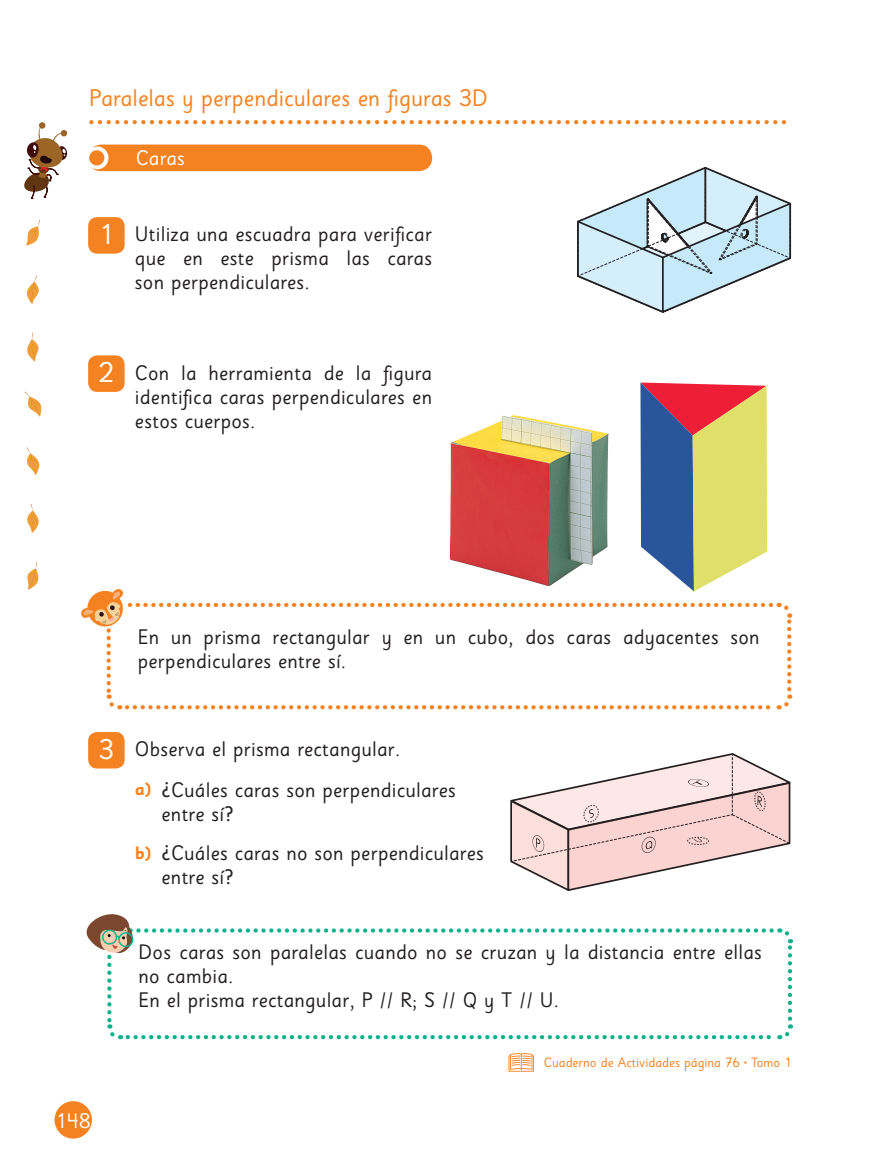
<style>
.page{position:relative;width:893px;height:1170px;background:#fff}
.page>*{position:absolute;margin:0;border:0;box-sizing:border-box;transform-origin:0 0}
.Número_cuadrado{font:28.5px "Sassoon Sans Std";color:#fff}
.t1{font:24px "Sassoon Sans Std";color:#f58220}
.TEXTO{font:21px/24px "Sassoon Sans Std";letter-spacing:.01em;color:#231f20}
.t2{font:21px "Sassoon Sans Std";letter-spacing:.005em;color:#fff}
.t3{font:700 18px "Sassoon Sans Std";color:#f58220}
.t4{font:13.5px "Sassoon Sans Std";color:#f58220}
</style>
<div class="page">
<div style="left:55px;top:1100px;width:37px;height:38px;background:#f58220;border-radius:50%"></div>
<svg style="left:91px;top:120px;width:695px;height:4px"></svg>
<div style="left:88px;top:217px;width:37px;height:36px;background:#f58220;border-radius:9px"></div>
<div style="left:92px;top:144px;width:340px;height:27px;background:#f58220"></div>
<div style="left:89px;top:150px;width:15px;height:15px;background:#f58220;border-radius:50%"></div>
<div style="left:88px;top:355px;width:37px;height:37px;background:#f58220;border-radius:9px"></div>
<div style="left:88px;top:731px;width:37px;height:37px;background:#f58220;border-radius:9px"></div>
<svg style="left:577px;top:167px;width:215px;height:146px"></svg>
<svg style="left:510px;top:753px;width:281px;height:138px"></svg>
<svg style="left:26px;top:219px;width:14px;height:26px"></svg>
<svg style="left:24px;top:391px;width:17px;height:25px"></svg>
<svg style="left:26px;top:447px;width:13px;height:28px"></svg>
<svg style="left:27px;top:504px;width:12px;height:29px"></svg>
<svg style="left:27px;top:561px;width:12px;height:28px"></svg>
<svg style="left:27px;top:275px;width:12px;height:29px"></svg>
<svg style="left:27px;top:332px;width:12px;height:29px"></svg>
<div style="left:39px;top:122px;width:6px;height:7px;background:#9b6527;border-radius:50%"></div>
<svg style="left:24px;top:130px;width:44px;height:69px"></svg>
<svg style="left:86px;top:914px;width:707px;height:126px"></svg>
<svg style="left:81px;top:382px;width:712px;height:328px"></svg>
<svg style="left:508px;top:1053px;width:26px;height:18px"></svg>
<p class="t1" style="left:89px;top:83px;width:400px">Paralelas y perpendiculares en figuras 3D</p>
<p class="Número_cuadrado" style="left:99px;top:217px;width:17px">1</p>
<p class="t2" style="left:136px;top:145px;width:51px">Caras</p>
<p class="TEXTO" style="left:135px;top:222px;width:299px;text-align:justify">Utiliza una escuadra para verificar que en este prisma las caras son perpendiculares.</p>
<p class="Número_cuadrado" style="left:99px;top:355px;width:17px">2</p>
<p class="TEXTO" style="left:135px;top:361px;width:299px;text-align:justify">Con la herramienta de la figura identifica caras perpendiculares en estos cuerpos.</p>
<p class="TEXTO" style="left:138px;top:625px;width:623px">En un prisma rectangular y en un cubo, dos caras adyacentes son perpendiculares entre sí.</p>
<p class="Número_cuadrado" style="left:99px;top:732px;width:17px">3</p>
<p class="TEXTO" style="left:135px;top:737px;width:267px">Observa el prisma rectangular.</p>
<p class="TEXTO" style="left:161px;top:777px;width:296px">¿Cuáles caras son perpendiculares entre sí?</p>
<p class="t3" style="left:135px;top:777px;width:18px">a)</p>
<p class="t3" style="left:135px;top:841px;width:18px">b)</p>
<p class="TEXTO" style="left:161px;top:841px;width:324px">¿Cuáles caras no son perpendiculares entre sí?</p>
<p class="TEXTO" style="left:138px;top:939px;width:625px">Dos caras son paralelas cuando no se cruzan y la distancia entre ellas no cambia.</p>
<p class="TEXTO" style="left:138px;top:987px;width:422px">En el prisma rectangular, P // R; S // Q y T // U.</p>
<p class="t2" style="left:56px;top:1107px;width:36px">148</p>
<p class="t4" style="left:544px;top:1054px;width:249px">Cuaderno de Actividades página 76 • Tomo 1</p>
</div>
